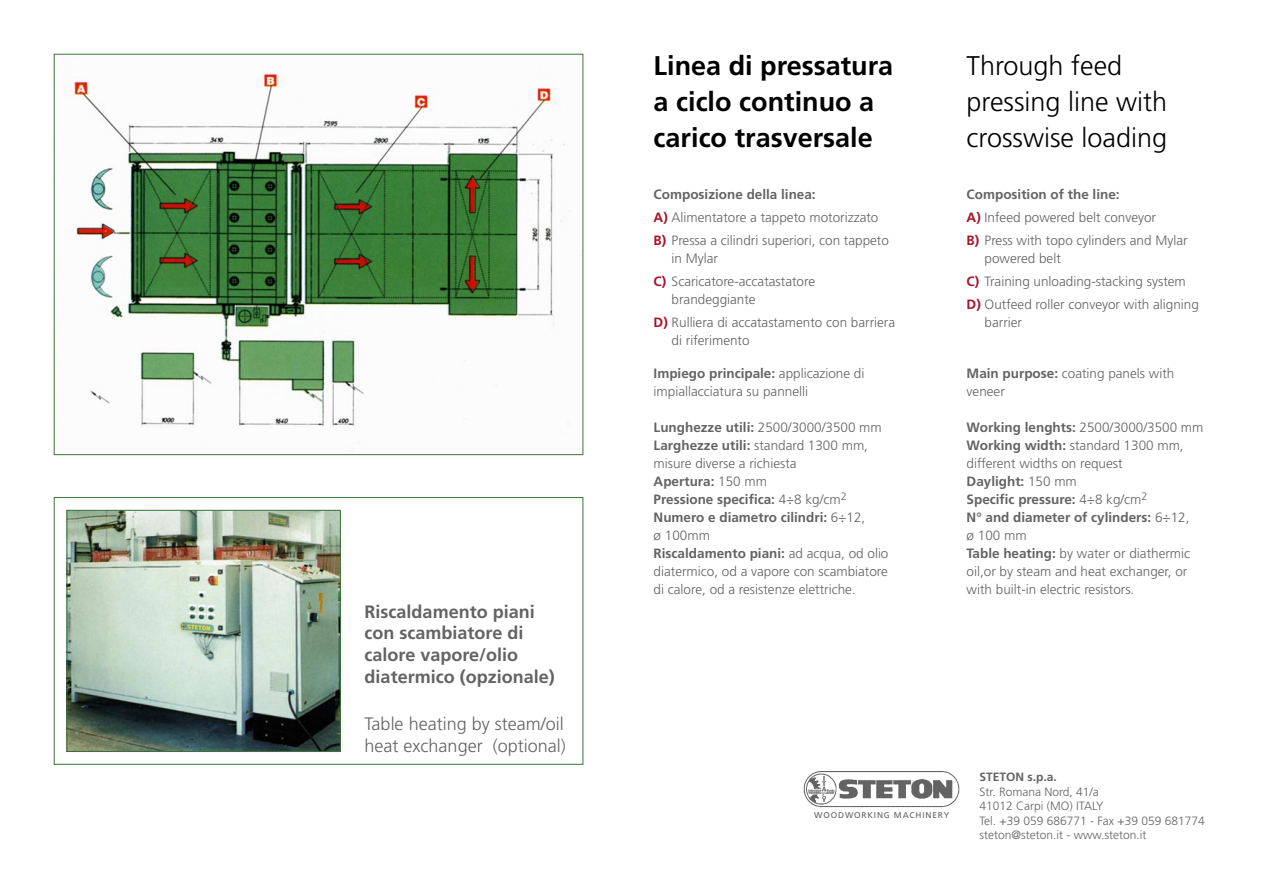
<style>
.page{position:relative;width:1263px;height:893px;background:#fff}
.page>*{position:absolute;margin:0;border:0;box-sizing:border-box;transform-origin:0 0}
.t1{font:700 27px/36px "Frutiger";color:#000}
.t2{font:300 27px/36px "Frutiger";color:#000}
.t3{font:700 18px/21.6px "Frutiger";color:#636363}
.t4{font:300 18px/21.6px "Frutiger";color:#636363}
.t5{font:300 13.5px/18px "Frutiger";color:#636363}
.t6{font:700 13.5px "Frutiger";color:#636363}
.t7{font:300 12px "Frutiger";color:#636363}
.t8{font:700 12px "Frutiger";color:#636363}
.t9{font:8.4px "Frutiger";letter-spacing:.1em;color:#636363}
.s1{font-weight:700;color:#a9122a}
.s2{font-weight:700}
</style>
<div class="page">
<img style="left:66px;top:67px;width:503px;height:376px">
<img style="left:803px;top:771px;width:157px;height:37px">
<img style="left:69px;top:512px;width:270px;height:238px">
<div style="left:67px;top:510px;width:274px;height:242px;border:1px solid #3d7337"></div>
<div style="left:54px;top:497px;width:529px;height:267px;border:1px solid #3d7337"></div>
<p class="t3" style="left:365px;top:601px;width:192px">Riscaldamento piani con scambiatore di calore vapore/olio diatermico (opzionale)</p>
<p class="t4" style="left:365px;top:713px;width:203px">Table heating by steam/oil heat exchanger (optional)</p>
<p class="t1" style="left:654px;top:47px;width:241px">Linea di pressatura a ciclo continuo a carico trasversale</p>
<p class="t6" style="left:654px;top:186px;width:164px">Composizione della linea:</p>
<p class="t5" style="left:654px;top:208px;width:226px"><span class="s1">A)</span> Alimentatore a tappeto motorizzato</p>
<p class="t5" style="left:654px;top:231px;width:237px"><span class="s1">B)</span> Pressa a cilindri superiori, con tappeto</p>
<p class="t5" style="left:672px;top:249px;width:48px">in Mylar</p>
<p class="t5" style="left:654px;top:273px;width:163px"><span class="s1">C)</span> Scaricatore-accatastatore</p>
<p class="t5" style="left:672px;top:291px;width:86px">brandeggiante</p>
<p class="t5" style="left:654px;top:314px;width:243px"><span class="s1">D)</span> Rulliera di accatastamento con barriera</p>
<p class="t5" style="left:672px;top:332px;width:79px">di riferimento</p>
<p class="t5" style="left:654px;top:364px;width:212px"><span class="s2">Impiego principale:</span> applicazione di impiallacciatura su pannelli</p>
<p class="t5" style="left:654px;top:418px;width:236px"><span class="s2">Lunghezze utili:</span> 2500/3000/3500 mm<br><span class="s2">Larghezze utili:</span> standard 1300 mm, misure diverse a richiesta<br><span class="s2">Apertura:</span> 150 mm<br><span class="s2">Pressione specifica:</span> 4÷8 kg/cm<sup>2<br></sup><span class="s2">Numero e diametro cilindri:</span> 6÷12,<br>ø 100mm<br><span class="s2">Riscaldamento piani:</span> ad acqua, od olio diatermico, od a vapore con scambiatore di calore, od a resistenze elettriche.</p>
<p class="t2" style="left:966px;top:48px;width:202px">Through feed pressing line with crosswise loading</p>
<p class="t6" style="left:966px;top:186px;width:155px">Composition of the line:</p>
<p class="t5" style="left:966px;top:208px;width:191px"><span class="s1">A)</span> Infeed powered belt conveyor</p>
<p class="t5" style="left:966px;top:231px;width:223px"><span class="s1">B)</span> Press with topo cylinders and Mylar</p>
<p class="t5" style="left:984px;top:249px;width:78px">powered belt</p>
<p class="t5" style="left:966px;top:273px;width:221px"><span class="s1">C)</span> Training unloading-stacking system</p>
<p class="t5" style="left:966px;top:296px;width:234px"><span class="s1">D)</span> Outfeed roller conveyor with aligning</p>
<p class="t5" style="left:984px;top:314px;width:39px">barrier</p>
<p class="t5" style="left:966px;top:364px;width:209px"><span class="s2">Main purpose:</span> coating panels with veneer</p>
<p class="t5" style="left:966px;top:418px;width:238px"><span class="s2">Working lenghts:</span> 2500/3000/3500 mm<br><span class="s2">Working width:</span> standard 1300 mm, different widths on request<br><span class="s2">Daylight:</span> 150 mm<br><span class="s2">Specific pressure:</span> 4÷8 kg/cm<sup>2<br></sup><span class="s2">N° and diameter of cylinders:</span> 6÷12,<br>ø 100 mm<br><span class="s2">Table heating:</span> by water or diathermic oil,or by steam and heat exchanger, or with built-in electric resistors.</p>
<p class="t9" style="left:814px;top:810px;width:136px">WOODWORKING MACHINERY</p>
<p class="t8" style="left:979px;top:770px;width:79px">STETON s.p.a.</p>
<p class="t7" style="left:979px;top:785px;width:121px">Str. Romana Nord, 41/a</p>
<p class="t7" style="left:979px;top:799px;width:125px">41012 Carpi (MO) ITALY</p>
<p class="t7" style="left:979px;top:814px;width:227px">Tel. +39 059 686771 - Fax +39 059 681774</p>
<p class="t7" style="left:979px;top:828px;width:168px">steton@steton.it - www.steton.it</p>
</div>
